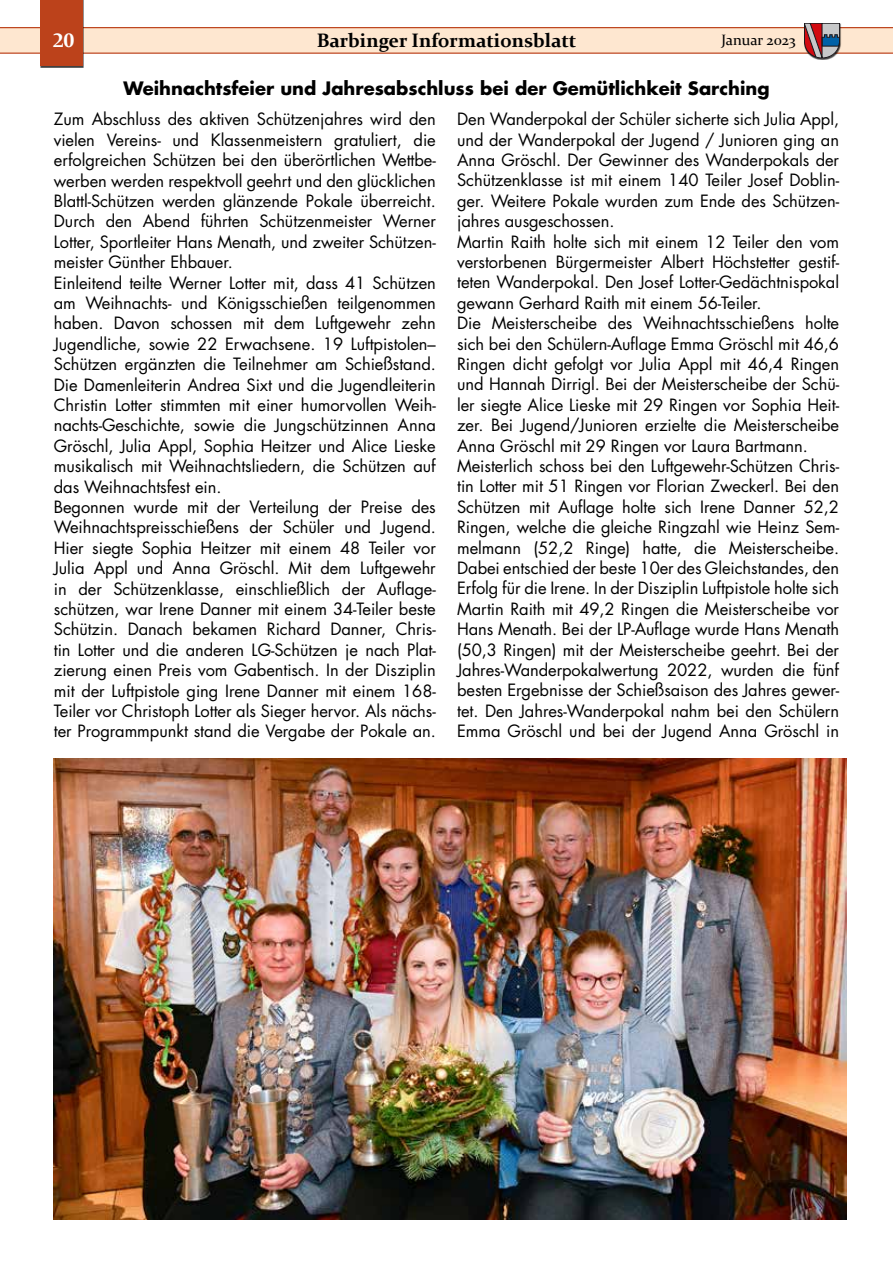
<style>
.page{position:relative;width:893px;height:1263px;background:#fff}
.page>*{position:absolute;margin:0;border:0;box-sizing:border-box;transform-origin:0 0}
.t1{font:700 19.5px "Constantia";color:#000}
.t2{font:700 19.5px "Constantia";color:#fff}
.t3{font:700 18px "Futura Std";color:#000}
.t4{font:16.5px/20.4px "Futura Std";letter-spacing:-.005em;color:#000}
.t5{font:15px "Constantia";color:#000}
</style>
<div class="page">
<div style="left:0;top:28px;width:893px;height:25px;background:#fee7d0"></div>
<hr style="left:0;top:53px;width:893px;height:1px;background:#bc421b">
<hr style="left:0;top:27px;width:893px;height:1px;background:#bc421b">
<div style="left:40px;top:0;width:44px;height:68px;background:#404040"></div>
<div style="left:40px;top:0;width:43px;height:66px;background:#bc421b"></div>
<div style="left:804px;top:24px;width:38px;height:36px;background:#000;opacity:.75"></div>
<svg style="left:804px;top:23px;width:36px;height:35px"></svg>
<img style="left:54px;top:758px;width:792px;height:461px">
<p class="t2" style="left:53px;top:26px;width:23px">20</p>
<p class="t1" style="left:317px;top:27px;width:261px">Barbinger Informationsblatt</p>
<p class="t5" style="left:721px;top:30px;width:76px">Januar 2023</p>
<p class="t3" style="left:123px;top:76px;width:648px">Weihnachtsfeier und Jahresabschluss bei der Gemütlichkeit Sarching</p>
<p class="t4" style="left:54px;top:109px;width:383px">Zum Abschluss des aktiven Schützenjahres wird den vielen Vereins- und Klassenmeistern gratuliert, die erfolgreichen Schützen bei den überörtlichen Wettbe&shy;werben werden respektvoll geehrt und den glücklichen Blattl-Schützen werden glänzende Pokale überreicht.<br>Durch den Abend führten Schützenmeister Werner Lotter, Sportleiter Hans Menath, und zweiter Schützen&shy;meister Günther Ehbauer.<br>Einleitend teilte Werner Lotter mit, dass 41 Schützen am Weihnachts- und Königsschießen teilgenommen haben. Davon schossen mit dem Luftgewehr zehn Jugendliche, sowie 22 Erwachsene. 19 Luftpistolen– Schützen ergänzten die Teilnehmer am Schießstand.<br>Die Damenleiterin Andrea Sixt und die Jugendleiterin Christin Lotter stimmten mit einer humorvollen Weih&shy;nachts-Geschichte, sowie die Jungschützinnen Anna Gröschl, Julia Appl, Sophia Heitzer und Alice Lieske musikalisch mit Weihnachtsliedern, die Schützen auf das Weihnachtsfest ein.<br>Begonnen wurde mit der Verteilung der Preise des Weihnachtspreisschießens der Schüler und Jugend.<br>Hier siegte Sophia Heitzer mit einem 48 Teiler vor Julia Appl und Anna Gröschl. Mit dem Luftgewehr in der Schützenklasse, einschließlich der Auflage&shy;schützen, war Irene Danner mit einem 34-Teiler beste Schützin. Danach bekamen Richard Danner, Chris&shy;tin Lotter und die anderen LG-Schützen je nach Plat&shy;zierung einen Preis vom Gabentisch. In der Disziplin mit der Luftpistole ging Irene Danner mit einem 168- Teiler vor Christoph Lotter als Sieger hervor. Als nächs&shy;ter Programmpunkt stand die Vergabe der Pokale an.</p>
<p class="t4" style="left:457px;top:109px;width:384px">Den Wanderpokal der Schüler sicherte sich Julia Appl, und der Wanderpokal der Jugend / Junioren ging an Anna Gröschl. Der Gewinner des Wanderpokals der Schützenklasse ist mit einem 140 Teiler Josef Doblin&shy;ger. Weitere Pokale wurden zum Ende des Schützen&shy;jahres ausgeschossen.<br>Martin Raith holte sich mit einem 12 Teiler den vom verstorbenen Bürgermeister Albert Höchstetter gestif&shy;teten Wanderpokal. Den Josef Lotter-Gedächtnispokal gewann Gerhard Raith mit einem 56-Teiler.<br>Die Meisterscheibe des Weihnachtsschießens holte sich bei den Schülern-Auflage Emma Gröschl mit 46,6<br>Ringen dicht gefolgt vor Julia Appl mit 46,4 Ringen und Hannah Dirrigl. Bei der Meisterscheibe der Schü&shy;ler siegte Alice Lieske mit 29 Ringen vor Sophia Heit&shy;zer. Bei Jugend/Junioren erzielte die Meisterscheibe Anna Gröschl mit 29 Ringen vor Laura Bartmann.<br>Meisterlich schoss bei den Luftgewehr-Schützen Chris&shy;tin Lotter mit 51 Ringen vor Florian Zweckerl. Bei den Schützen mit Auflage holte sich Irene Danner 52,2<br>Ringen, welche die gleiche Ringzahl wie Heinz Sem&shy;melmann (52,2 Ringe) hatte, die Meisterscheibe.<br>Dabei entschied der beste 10er des Gleichstandes, den Erfolg für die Irene. In der Disziplin Luftpistole holte sich Martin Raith mit 49,2 Ringen die Meisterscheibe vor Hans Menath. Bei der LP-Auflage wurde Hans Menath (50,3 Ringen) mit der Meisterscheibe geehrt. Bei der Jahres-Wanderpokalwertung 2022, wurden die fünf besten Ergebnisse der Schießsaison des Jahres gewer&shy;tet. Den Jahres-Wanderpokal nahm bei den Schülern Emma Gröschl und bei der Jugend Anna Gröschl in</p>
</div>
